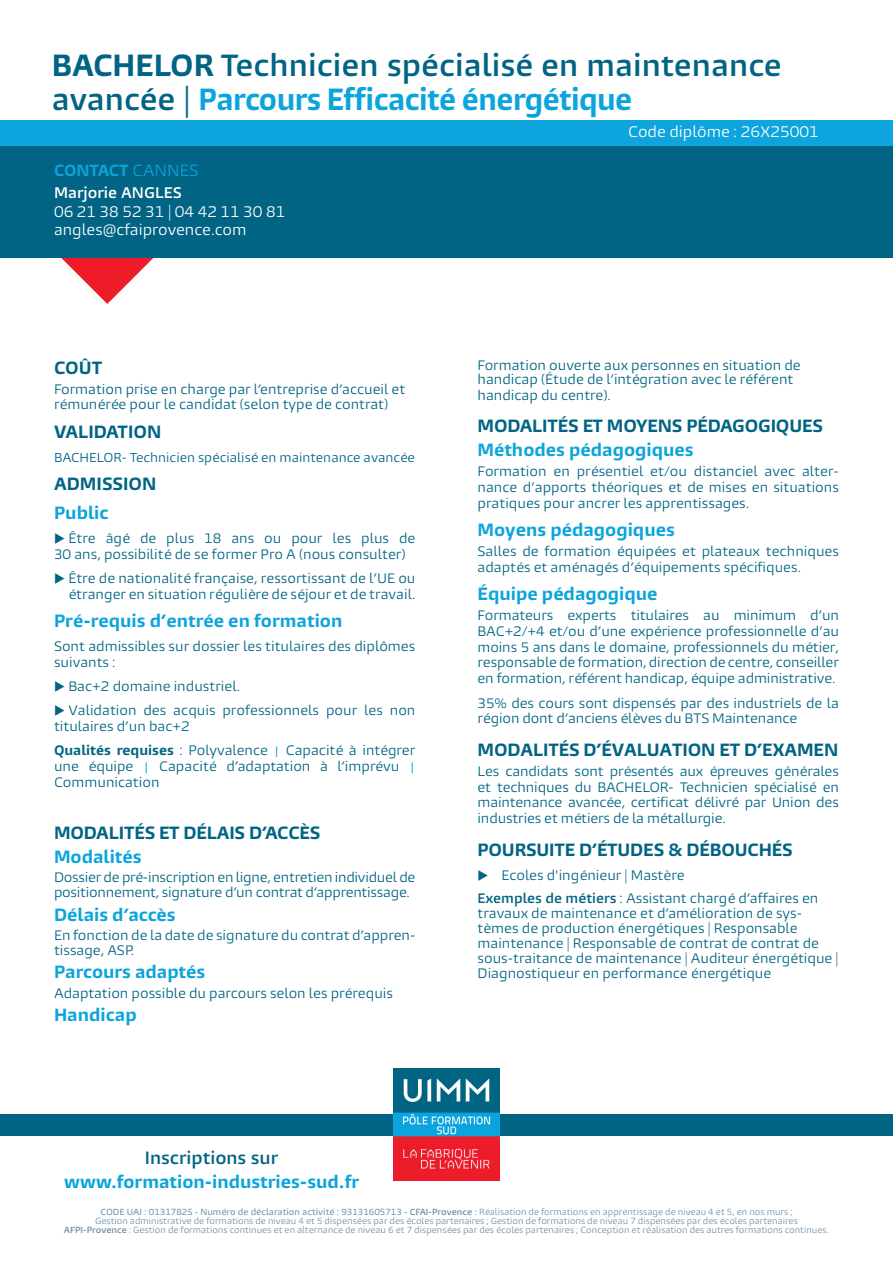
<style>
.page{position:relative;width:893px;height:1263px;background:#fff}
.page>*{position:absolute;margin:0;border:0;box-sizing:border-box;transform-origin:0 0}
.t1{font:600 28.5px/34.2px "Burlingame Pro";color:#016484}
.t2{font:700 16.5px "Burlingame Pro";color:#0ca4dc}
.t3{font:700 16.5px "Burlingame Pro";letter-spacing:-.01em;color:#016484}
.t4{font:600 16.5px "Burlingame Pro";color:#016484}
.t5{font:700 15px "Burlingame Pro";color:#0ca4dc}
.t6{font:14.25px "Burlingame Pro";color:#fff}
.t7{font:600 14.25px "Burlingame Pro";color:#fff}
.t8{font:12.75px/15.8px "Burlingame Pro";color:#016484}
.t9{font:12.75px/15px "Burlingame Pro";letter-spacing:-.02em;color:#016484}
.t10{font:12px "Burlingame Pro";color:#016484}
.t11{font:8.25px "Burlingame Pro";color:#7190a7}
.s1{font-weight:700}
.s2{font-weight:700;color:#0ca4dc}
.s3{font-weight:400}
.s4{font-family:"Franklin Gothic";color:#0ca4dc}
.s5{font-weight:600}
.s6{font-weight:500;color:#7397ac}
.s7{font-weight:500}
</style>
<div class="page">
<svg style="left:61px;top:257px;width:93px;height:47px"></svg>
<div style="left:0;top:1114px;width:893px;height:22px;background:#016484"></div>
<div style="left:0;top:146px;width:893px;height:111px;background:#016484"></div>
<img style="left:394px;top:1068px;width:105px;height:112px">
<div style="left:0;top:121px;width:893px;height:25px;background:#0ea4dd"></div>
<p class="t1" style="left:52px;top:48px;width:731px"><span class="s1">BACHELOR</span> Technicien spécialisé en maintenance avancée | <span class="s2">Parcours Efficacité énergétique</span></p>
<p class="t5" style="left:54px;top:160px;width:146px">CONTACT <span class="s3">CANNES</span></p>
<p class="t7" style="left:54px;top:183px;width:129px">Marjorie ANGLES</p>
<p class="t6" style="left:54px;top:203px;width:233px">06 21 38 52 31 | 04 42 11 30 81</p>
<p class="t6" style="left:54px;top:221px;width:194px">angles@cfaiprovence.com</p>
<p class="t3" style="left:54px;top:357px;width:50px">COÛT</p>
<p class="t8" style="left:54px;top:381px;width:353px">Formation prise en charge par l’entreprise d’accueil et rémunérée pour le candidat (selon type de contrat)</p>
<p class="t3" style="left:54px;top:421px;width:109px">VALIDATION</p>
<p class="t10" style="left:54px;top:450px;width:362px">BACHELOR- Technicien spécialisé en maintenance avancée</p>
<p class="t3" style="left:54px;top:474px;width:104px">ADMISSION</p>
<p class="t2" style="left:54px;top:502px;width:56px">Public</p>
<p class="t8" style="left:54px;top:530px;width:363px">◆ Être âgé de plus 18 ans ou pour les plus de<br>30 ans, possibilité de se former Pro A (nous consulter)</p>
<p class="t8" style="left:54px;top:570px;width:363px;text-align:right">◆ Être de nationalité française, ressortissant de l’UE ou étranger en situation régulière de séjour et de travail.</p>
<p class="t2" style="left:54px;top:610px;width:290px">Pré-requis d’entrée en formation</p>
<p class="t8" style="left:54px;top:639px;width:363px">Sont admissibles sur dossier les titulaires des diplômes suivants :</p>
<p class="t8" style="left:54px;top:679px;width:188px">◆ Bac+2 domaine industriel.</p>
<p class="t8" style="left:54px;top:703px;width:363px">◆ Validation des acquis professionnels pour les non titulaires d’un bac+2</p>
<p class="t8" style="left:54px;top:743px;width:363px;text-align:justify"><span class="s1">Qualités requises</span> : Polyvalence <span class="s4">|</span> Capacité à intégrer une équipe <span class="s4">|</span> Capacité d’adaptation à l’imprévu <span class="s4">| </span>Communication</p>
<p class="t3" style="left:54px;top:823px;width:268px">MODALITÉS ET DÉLAIS D’ACCÈS</p>
<p class="t2" style="left:54px;top:846px;width:89px">Modalités</p>
<p class="t9" style="left:54px;top:870px;width:363px">Dossier de pré-inscription en ligne, entretien individuel de positionnement, signature d’un contrat d’apprentissage.</p>
<p class="t2" style="left:54px;top:904px;width:123px">Délais d’accès</p>
<p class="t8" style="left:54px;top:928px;width:363px;line-height:15px">En fonction de la date de signature du contrat d’appren&shy;tissage, ASP.</p>
<p class="t2" style="left:54px;top:962px;width:153px">Parcours adaptés</p>
<p class="t8" style="left:54px;top:985px;width:340px">Adaptation possible du parcours selon les prérequis</p>
<p class="t2" style="left:54px;top:1004px;width:84px">Handicap</p>
<p class="t6" style="left:628px;top:123px;width:192px">Code diplôme : 26X25001</p>
<p class="t8" style="left:477px;top:359px;width:325px;line-height:13.5px">Formation ouverte aux personnes en situation de handicap (Étude de l’intégration avec le référent</p>
<p class="t8" style="left:477px;top:387px;width:135px">handicap du centre).</p>
<p class="t3" style="left:477px;top:416px;width:347px">MODALITÉS ET MOYENS PÉDAGOGIQUES</p>
<p class="t2" style="left:477px;top:440px;width:218px">Méthodes pédagogiques</p>
<p class="t8" style="left:477px;top:464px;width:363px;text-align:justify">Formation en présentiel et/ou distanciel avec alter&shy;nance d’apports théoriques et de mises en situations pratiques pour ancrer les apprentissages.</p>
<p class="t2" style="left:477px;top:519px;width:199px">Moyens pédagogiques</p>
<p class="t8" style="left:477px;top:544px;width:363px">Salles de formation équipées et plateaux techniques adaptés et aménagés d’équipements spécifiques.</p>
<p class="t2" style="left:477px;top:583px;width:182px">Équipe pédagogique</p>
<p class="t8" style="left:477px;top:608px;width:363px;text-align:justify">Formateurs experts titulaires au minimum d’un BAC+2/+4 et/ou d’une expérience professionnelle d’au moins 5 ans dans le domaine, professionnels du métier, responsable de formation, direction de centre, conseiller en formation, référent handicap, équipe administrative.</p>
<p class="t8" style="left:477px;top:695px;width:363px">35% des cours sont dispensés par des industriels de la région dont d’anciens élèves du BTS Maintenance</p>
<p class="t3" style="left:477px;top:739px;width:362px">MODALITÉS D’ÉVALUATION ET D’EXAMEN</p>
<p class="t8" style="left:477px;top:763px;width:363px;text-align:justify">Les candidats sont présentés aux épreuves générales et techniques du BACHELOR- Technicien spécialisé en maintenance avancée, certificat délivré par Union des industries et métiers de la métallurgie.</p>
<p class="t3" style="left:477px;top:839px;width:317px">POURSUITE D’ÉTUDES &amp; DÉBOUCHÉS</p>
<p class="t8" style="left:477px;top:867px;width:209px">◆ Ecoles d'ingénieur | Mastère</p>
<p class="t8" style="left:477px;top:891px;width:363px;line-height:15px"><span class="s5">Exemples de métiers</span> : Assistant chargé d’affaires en travaux de maintenance et d’amélioration de sys&shy;tèmes de production énergétiques | Responsable maintenance | Responsable de contrat de contrat de sous-traitance de maintenance | Auditeur énergétique | Diagnostiqueur en performance énergétique</p>
<p class="t4" style="left:145px;top:1147px;width:135px">Inscriptions sur</p>
<p class="t2" style="left:64px;top:1171px;width:297px">www.formation-industries-sud.fr</p>
<p class="t11" style="left:100px;top:1207px;width:694px"><span class="s6">CODE UAI : 0131782S - Numéro de déclaration activité : 93131605713 -</span> <span class="s5">CFAI-Provence</span> <span class="s7">:</span> Réalisation de formations en apprentissage de niveau 4 et 5, en nos murs ;</p>
<p class="t11" style="left:95px;top:1216px;width:704px">Gestion administrative de formations de niveau 4 et 5 dispensées par des écoles partenaires ; Gestion de formations de niveau 7 dispensées par des écoles partenaires</p>
<p class="t11" style="left:64px;top:1225px;width:766px"><span class="s5">AFPI-Provence</span> : Gestion de formations continues et en alternance de niveau 6 et 7 dispensées par des écoles partenaires ; Conception et réalisation des autres formations continues.</p>
</div>
